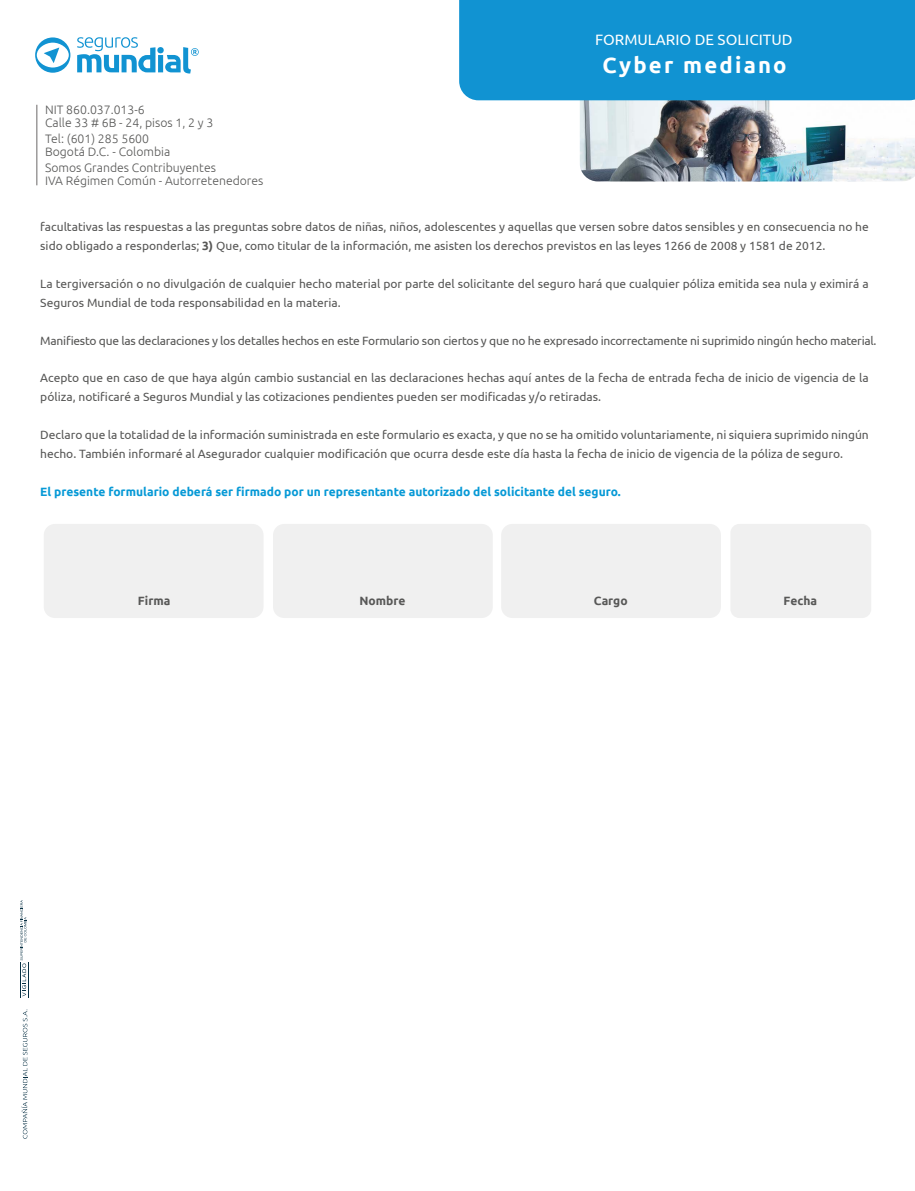
<style>
.page{position:relative;width:915px;height:1191px;background:#fff}
.page>*{position:absolute;margin:0;border:0;box-sizing:border-box;transform-origin:0 0}
.t1{font:700 22.05px "Ubuntu";letter-spacing:.1em;color:#fff}
.t2{font:15px "Ubuntu";color:#fff}
.t3{font:300 12.3px/13.8px "Ubuntu";color:#585857}
.t4{font:12px/18.9px "Ubuntu";color:#575756}
.t5{font:12px "Ubuntu";letter-spacing:-.02em;color:#575756}
.t6{font:700 12px "Ubuntu";color:#0699d6}
.t7{font:700 12px "Ubuntu";color:#585857}
.s1{font-weight:700}
</style>
<div class="page">
<svg style="left:77px;top:37px;width:122px;height:37px"></svg>
<svg style="left:35px;top:37px;width:35px;height:36px"></svg>
<hr style="left:36px;top:105px;width:1px;height:80px;background:#9d9b9b">
<svg style="left:20px;top:900px;width:6px;height:96px"></svg>
<hr style="left:21px;top:962px;width:1px;height:36px;background:#062f43">
<hr style="left:28px;top:962px;width:1px;height:36px;background:#062f43">
<svg style="left:21px;top:1009px;width:7px;height:129px"></svg>
<div style="left:44px;top:524px;width:219px;height:94px;background:#f0f0f0;border-radius:11px"></div>
<div style="left:273px;top:524px;width:219px;height:94px;background:#f0f0f0;border-radius:11px"></div>
<div style="left:501px;top:524px;width:219px;height:94px;background:#f0f0f0;border-radius:11px"></div>
<div style="left:730px;top:524px;width:140px;height:94px;background:#f0f0f0;border-radius:9px"></div>
<img style="left:579px;top:100px;width:335px;height:81px">
<div style="left:459px;top:0;width:455px;height:100px;background:#1193d2"></div>
<p class="t3" style="left:45px;top:102px;width:170px">NIT 860.037.013-6<br>Calle 33 # 6B - 24, pisos 1, 2 y 3</p>
<p class="t3" style="left:45px;top:131px;width:127px">Tel: (601) 285 5600<br>Bogotá D.C. - Colombia</p>
<p class="t3" style="left:45px;top:160px;width:220px">Somos Grandes Contribuyentes<br>IVA Régimen Común - Autorretenedores</p>
<p class="t2" style="left:595px;top:31px;width:199px">FORMULARIO DE SOLICITUD</p>
<h1 class="t1" style="left:602px;top:52px;width:185px">Cyber mediano</h1>
<p class="t4" style="left:40px;top:217px;width:829px">facultativas las respuestas a las preguntas sobre datos de niñas, niños, adolescentes y aquellas que versen sobre datos sensibles y en consecuencia no he sido obligado a responderlas; <span class="s1">3)</span> Que, como titular de la información, me asisten los derechos previstos en las leyes 1266 de 2008 y 1581 de 2012.</p>
<p class="t4" style="left:40px;top:274px;width:829px">La tergiversación o no divulgación de cualquier hecho material por parte del solicitante del seguro hará que cualquier póliza emitida sea nula y eximirá a<br>Seguros Mundial de toda responsabilidad en la materia.</p>
<p class="t5" style="left:40px;top:333px;width:837px">Manifiesto que las declaraciones y los detalles hechos en este Formulario son ciertos y que no he expresado incorrectamente ni suprimido ningún hecho material.</p>
<p class="t4" style="left:40px;top:368px;width:829px">Acepto que en caso de que haya algún cambio sustancial en las declaraciones hechas aquí antes de la fecha de entrada fecha de inicio de vigencia de la póliza, notificaré a Seguros Mundial y las cotizaciones pendientes pueden ser modificadas y/o retiradas.</p>
<p class="t4" style="left:40px;top:425px;width:829px">Declaro que la totalidad de la información suministrada en este formulario es exacta, y que no se ha omitido voluntariamente, ni siquiera suprimido ningún hecho. También informaré al Asegurador cualquier modificación que ocurra desde este día hasta la fecha de inicio de vigencia de la póliza de seguro.</p>
<p class="t6" style="left:40px;top:484px;width:581px">El presente formulario deberá ser firmado por un representante autorizado del solicitante del seguro.</p>
<p class="t7" style="left:138px;top:593px;width:34px">Firma</p>
<p class="t7" style="left:359px;top:593px;width:47px">Nombre</p>
<p class="t7" style="left:593px;top:593px;width:35px">Cargo</p>
<p class="t7" style="left:783px;top:593px;width:35px">Fecha</p>
</div>
